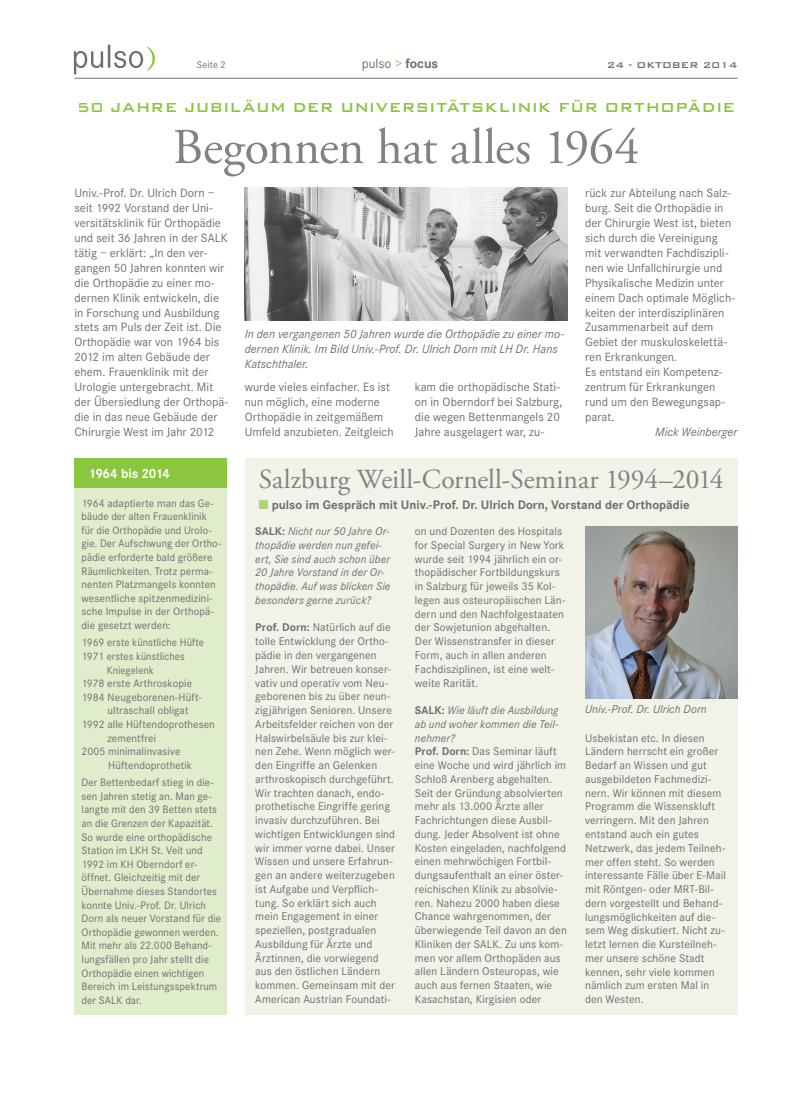
<style>
.page{position:relative;width:805px;height:1099px;background:#fff}
.page>*{position:absolute;margin:0;border:0;box-sizing:border-box;transform-origin:0 0}
.t1{font:50px "Adobe Garamond Pro";letter-spacing:-.005em;color:#808285}
.t2{font:27.5px "Adobe Garamond Pro";letter-spacing:-.005em;color:#808285}
.t3{font:500 17.5px "Bank Gothic BT";letter-spacing:.01em;color:#8bc63e}
.t4{font:13.75px "Corporate S";color:#6c6d70}
.t5{font:700 13.75px "Corporate S";letter-spacing:-.025em;color:#fff}
.t6{font:700 12.75px "Corporate S";color:#6c6d70}
.t7{font:12.5px/14.9px "Corporate S";letter-spacing:.005em;color:#6c6d70}
.t8{font:italic 12.5px/14.9px "Corporate S";letter-spacing:.005em;color:#6c6d70}
.t9{font:italic 11.88px "Corporate S";letter-spacing:.005em;color:#6c6d70}
.t10{font:11.62px/13.8px "Corporate S";letter-spacing:.005em;color:#6c6d70}
.t11{font:italic 11.62px/13.8px "Corporate S";letter-spacing:.005em;color:#6c6d70}
.t12{font:11.25px/13.6px "Corporate S";letter-spacing:.01em;color:#6c6d70}
.t13{font:500 11.25px "Bank Gothic BT";color:#6c6d70}
.t14{font:11.25px "Corporate S";letter-spacing:.01em;color:#6c6d70;scale:.93 1}
.t15{font:10px "Corporate S";letter-spacing:.01em;color:#6c6d70}
.s1{color:#8bc63e}
.s2{font-weight:700}
.s3{color:#aed475}
.s4{font-style:italic}
.s5{font-weight:700;font-style:normal}
</style>
<div class="page">
<svg style="left:74px;top:45px;width:81px;height:29px"></svg>
<hr style="left:74px;top:78px;width:663px;height:1px;background:#6c6d70">
<div style="left:74px;top:484px;width:153px;height:530px;background:#dfedcb"></div>
<div style="left:74px;top:457px;width:153px;height:30px;background:#8bc63e"></div>
<div style="left:244px;top:457px;width:493px;height:557px;background:#f2f2e9"></div>
<img style="left:244px;top:188px;width:323px;height:133px">
<img style="left:585px;top:526px;width:152px;height:172px">
<p class="t15" style="left:197px;top:59px;width:30px">Seite 2</p>
<p class="t4" style="left:361px;top:56px;width:78px">pulso <span class="s1">&gt;</span> <span class="s2">focus</span></p>
<p class="t13" style="left:606px;top:59px;width:132px">24 - OKTOBER 2014</p>
<h3 class="t3" style="left:77px;top:98px;width:659px">50 JAHRE JUBILÄUM DER UNIVERSITÄTSKLINIK FÜR ORTHOPÄDIE</h3>
<h1 class="t1" style="left:173px;top:117px;width:468px">Begonnen hat alles 1964</h1>
<p class="t7" style="left:74px;top:186px;width:155px">Univ.-Prof. Dr. Ulrich Dorn – seit 1992 Vorstand der Uni&shy;versitätsklinik für Orthopädie und seit 36 Jahren in der SALK tätig – erklärt: „In den ver&shy;gangen 50 Jahren konnten wir die Orthopädie zu einer mo&shy;dernen Klinik entwickeln, die in Forschung und Ausbildung stets am Puls der Zeit ist. Die<br>Orthopädie war von 1964 bis<br>2012 im alten Gebäude der ehem. Frauenklinik mit der<br>Urologie untergebracht. Mit der Übersiedlung der Orthopä&shy;die in das neue Gebäude der<br>Chirurgie West im Jahr 2012</p>
<p class="t5" style="left:89px;top:465px;width:83px">1964 bis 2014</p>
<p class="t12" style="left:81px;top:496px;width:141px">1964 adaptierte man das Ge&shy;bäude der alten Frauenklinik für die Orthopädie und Urolo&shy;gie. Der Aufschwung der Ortho&shy;pädie erforderte bald größere<br>Räumlichkeiten. Trotz perma&shy;nenten Platzmangels konnten wesentliche spitzenmedizini&shy;sche Impulse in der Orthopä&shy;die gesetzt werden:</p>
<p class="t12" style="left:81px;top:636px;width:124px">1969 erste künstliche Hüfte</p>
<p class="t12" style="left:81px;top:649px;width:104px">1971 erstes künstliches</p>
<p class="t14" style="left:107px;top:663px;width:52px">Kniegelenk</p>
<p class="t12" style="left:81px;top:676px;width:112px">1978 erste Arthroskopie</p>
<p class="t12" style="left:81px;top:690px;width:121px">1984 Neugeborenen-Hüft-</p>
<p class="t12" style="left:107px;top:704px;width:82px">ultraschall obligat</p>
<p class="t12" style="left:81px;top:717px;width:135px">1992 alle Hüftendoprothesen</p>
<p class="t12" style="left:107px;top:731px;width:50px">zementfrei</p>
<p class="t12" style="left:81px;top:744px;width:100px">2005 minimalinvasive</p>
<p class="t12" style="left:108px;top:758px;width:86px">Hüftendoprothetik</p>
<p class="t12" style="left:81px;top:775px;width:141px">Der Bettenbedarf stieg in die&shy;sen Jahren stetig an. Man ge&shy;langte mit den 39 Betten stets an die Grenzen der Kapazität.<br>So wurde eine orthopädische<br>Station im LKH St. Veit und<br>1992 im KH Oberndorf er&shy;öffnet. Gleichzeitig mit der<br>Übernahme dieses Standortes konnte Univ.-Prof. Dr. Ulrich<br>Dorn als neuer Vorstand für die<br>Orthopädie gewonnen werden.<br>Mit mehr als 22.000 Behand&shy;lungsfällen pro Jahr stellt die<br>Orthopädie einen wichtigen<br>Bereich im Leistungsspektrum der SALK dar.</p>
<p class="t8" style="left:244px;top:326px;width:321px">In den vergangenen 50 Jahren wurde die Orthopädie zu einer mo&shy;dernen Klinik. Im Bild Univ.-Prof. Dr. Ulrich Dorn mit LH Dr. Hans<br>Katschthaler.</p>
<p class="t7" style="left:244px;top:379px;width:150px">wurde vieles einfacher. Es ist nun möglich, eine moderne<br>Orthopädie in zeitgemäßem<br>Umfeld anzubieten. Zeitgleich</p>
<p class="t7" style="left:415px;top:379px;width:149px">kam die orthopädische Stati&shy;on in Oberndorf bei Salzburg, die wegen Bettenmangels 20<br>Jahre ausgelagert war, zu-</p>
<p class="t7" style="left:585px;top:186px;width:151px">rück zur Abteilung nach Salz&shy;burg. Seit die Orthopädie in der Chirurgie West ist, bieten sich durch die Vereinigung mit verwandten Fachdiszipli&shy;nen wie Unfallchirurgie und<br>Physikalische Medizin unter einem Dach optimale Möglich&shy;keiten der interdisziplinären<br>Zusammenarbeit auf dem<br>Gebiet der muskuloskelettä&shy;ren Erkrankungen.<br>Es entstand ein Kompetenz&shy;zentrum für Erkrankungen rund um den Bewegungsap&shy;parat.</p>
<p class="t8" style="left:655px;top:424px;width:84px">Mick Weinberger</p>
<h2 class="t2" style="left:259px;top:462px;width:466px">Salzburg Weill-Cornell-Seminar 1994–2014</h2>
<p class="t6" style="left:259px;top:497px;width:432px"><span class="s3">■</span> pulso im Gespräch mit Univ.-Prof. Dr. Ulrich Dorn, Vorstand der Orthopädie</p>
<p class="t10" style="left:415px;top:524px;width:152px">on und Dozenten des Hospitals for Special Surgery in New York wurde seit 1994 jährlich ein or&shy;thopädischer Fortbildungskurs in Salzburg für jeweils 35 Kol&shy;legen aus osteuropäischen Län&shy;dern und den Nachfolgestaaten der Sowjetunion abgehalten.<br>Der Wissenstransfer in dieser<br>Form, auch in allen anderen<br>Fachdisziplinen, ist eine welt&shy;weite Rarität.</p>
<p class="t10" style="left:415px;top:703px;width:153px"><span class="s2">SALK:</span> <span class="s4">Wie läuft die Ausbildung ab und woher kommen die Teil&shy;nehmer?<br></span><span class="s2">Prof. Dorn:</span> Das Seminar läuft eine Woche und wird jährlich im<br>Schloß Arenberg abgehalten.<br>Seit der Gründung absolvierten mehr als 13.000 Ärzte aller<br>Fachrichtungen diese Ausbil&shy;dung. Jeder Absolvent ist ohne<br>Kosten eingeladen, nachfolgend einen mehrwöchigen Fortbil&shy;dungsaufenthalt an einer öster&shy;reichischen Klinik zu absolvie&shy;ren. Nahezu 2000 haben diese<br>Chance wahrgenommen, der überwiegende Teil davon an den<br>Kliniken der SALK. Zu uns kom&shy;men vor allem Orthopäden aus allen Ländern Osteuropas, wie auch aus fernen Staaten, wie<br>Kasachstan, Kirgisien oder</p>
<p class="t11" style="left:255px;top:524px;width:137px"><span class="s5">SALK:</span> Nicht nur 50 Jahre Or&shy;thopädie werden nun gefei&shy;ert, Sie sind auch schon über<br>20 Jahre Vorstand in der Or&shy;thopädie. Auf was blicken Sie besonders gerne zurück?</p>
<p class="t10" style="left:255px;top:621px;width:141px"><span class="s2">Prof. Dorn:</span> Natürlich auf die tolle Entwicklung der Ortho&shy;pädie in den vergangenen<br>Jahren. Wir betreuen konser&shy;vativ und operativ vom Neu&shy;geborenen bis zu über neun&shy;zigjährigen Senioren. Unsere<br>Arbeitsfelder reichen von der<br>Halswirbelsäule bis zur klei&shy;nen Zehe. Wenn möglich wer&shy;den Eingriffe an Gelenken arthroskopisch durchgeführt.<br>Wir trachten danach, endo&shy;prothetische Eingriffe gering invasiv durchzuführen. Bei wichtigen Entwicklungen sind wir immer vorne dabei. Unser<br>Wissen und unsere Erfahrun&shy;gen an andere weiterzugeben ist Aufgabe und Verpflich&shy;tung. So erklärt sich auch mein Engagement in einer speziellen, postgradualen<br>Ausbildung für Ärzte und<br>Ärztinnen, die vorwiegend aus den östlichen Ländern kommen. Gemeinsam mit der<br>American Austrian Foundati-</p>
<p class="t9" style="left:585px;top:702px;width:123px">Univ.-Prof. Dr. Ulrich Dorn</p>
<p class="t10" style="left:585px;top:731px;width:142px">Usbekistan etc. In diesen<br>Ländern herrscht ein großer<br>Bedarf an Wissen und gut ausgebildeten Fachmedizi&shy;nern. Wir können mit diesem<br>Programm die Wissenskluft verringern. Mit den Jahren entstand auch ein gutes<br>Netzwerk, das jedem Teilneh&shy;mer offen steht. So werden interessante Fälle über E-Mail mit Röntgen- oder MRT-Bil&shy;dern vorgestellt und Behand&shy;lungsmöglichkeiten auf die&shy;sem Weg diskutiert. Nicht zu&shy;letzt lernen die Kursteilneh&shy;mer unsere schöne Stadt kennen, sehr viele kommen nämlich zum ersten Mal in den Westen.</p>
</div>
